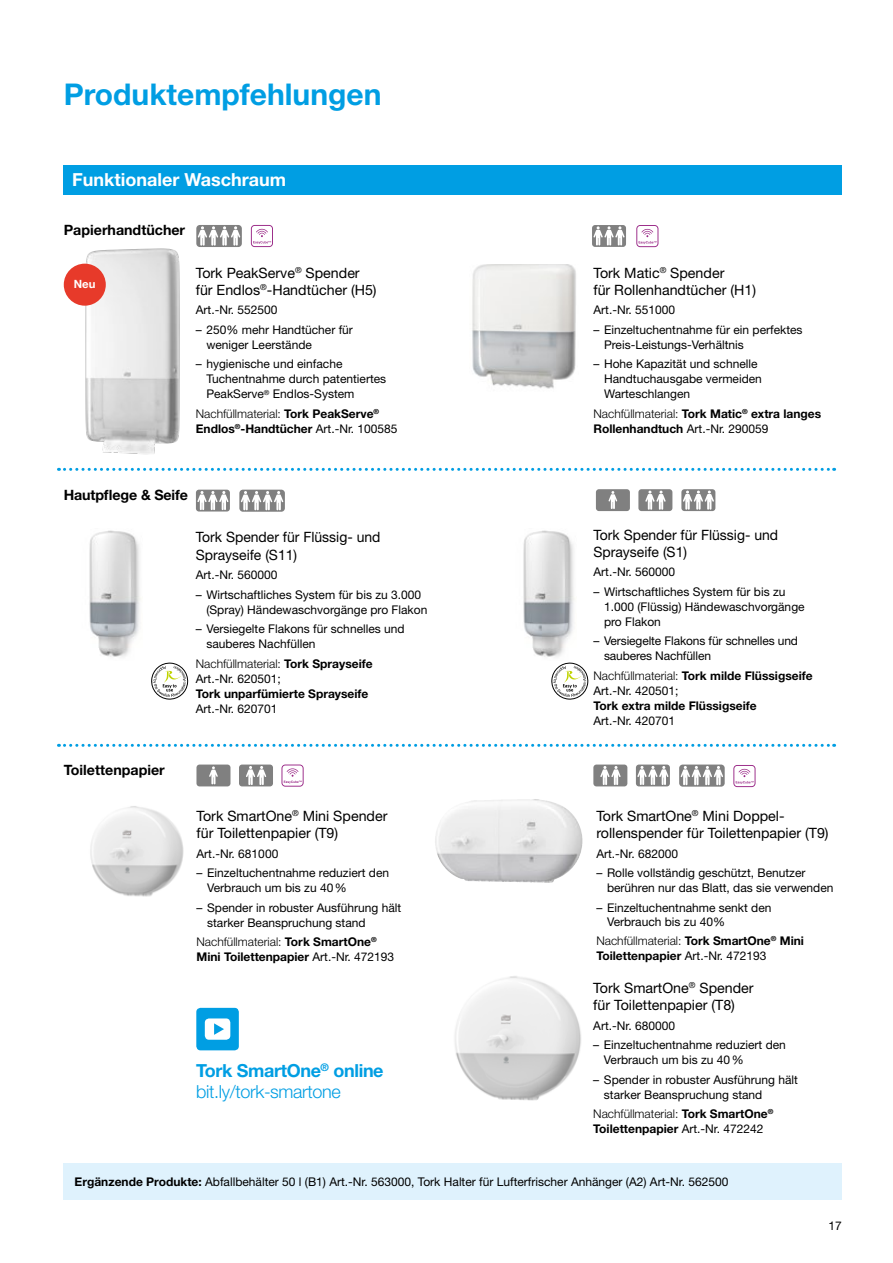
<style>
.page{position:relative;width:893px;height:1263px;background:#fff}
.page>*{position:absolute;margin:0;border:0;box-sizing:border-box;transform-origin:0 0}
.t1{font:700 30px "Helvetica Neue LT Std";color:#009ee3}
.t2{font:300 18px/21px "Helvetica Neue LT Std";letter-spacing:-.02em;color:#009ee3}
.t3{font:700 18px "Helvetica Neue LT Std";color:#fff}
.t4{font:14.25px/17.2px "Helvetica Neue LT Std";color:#000}
.t5{font:700 14.25px "Helvetica Neue LT Std";color:#000}
.t6{font:12px/15px "Helvetica Neue LT Std";color:#000}
.t7{font:700 12px/15px "Helvetica Neue LT Std";color:#000}
.t8{font:300 12px/15px "Helvetica Neue LT Std";color:#000}
.t9{font:700 11.4px "Helvetica Neue LT Std";color:#fff}
.s1{font-weight:300}
.s2{font-weight:400}
.s3{font-weight:700}
</style>
<div class="page">
<svg style="left:58px;top:468px;width:777px;height:3px"></svg>
<svg style="left:58px;top:744px;width:777px;height:3px"></svg>
<div style="left:196px;top:764px;width:34px;height:22px;background:#808080;border-radius:3px"></div>
<svg style="left:209px;top:766px;width:9px;height:18px"></svg>
<div style="left:636px;top:764px;width:34px;height:22px;background:#808080;border-radius:3px"></div>
<svg style="left:637px;top:766px;width:31px;height:19px"></svg>
<div style="left:239px;top:764px;width:34px;height:22px;background:#808080;border-radius:3px"></div>
<svg style="left:246px;top:766px;width:20px;height:19px"></svg>
<div style="left:593px;top:764px;width:34px;height:22px;background:#808080;border-radius:3px"></div>
<svg style="left:600px;top:766px;width:21px;height:19px"></svg>
<div style="left:196px;top:490px;width:34px;height:21px;background:#808080;border-radius:3px"></div>
<svg style="left:197px;top:491px;width:32px;height:19px"></svg>
<svg style="left:592px;top:225px;width:34px;height:22px"></svg>
<svg style="left:593px;top:226px;width:32px;height:19px"></svg>
<img style="left:455px;top:976px;width:126px;height:125px">
<img style="left:90px;top:806px;width:94px;height:91px">
<img style="left:472px;top:265px;width:104px;height:124px">
<img style="left:89px;top:530px;width:52px;height:127px">
<div style="left:63px;top:1164px;width:778px;height:36px;background:#dff2fd"></div>
<img style="left:523px;top:530px;width:52px;height:127px">
<img style="left:81px;top:248px;width:99px;height:207px">
<svg style="left:196px;top:1008px;width:43px;height:42px"></svg>
<div style="left:196px;top:225px;width:46px;height:22px;background:#808080;border-radius:4px"></div>
<svg style="left:198px;top:226px;width:42px;height:20px"></svg>
<svg style="left:239px;top:490px;width:46px;height:22px"></svg>
<svg style="left:241px;top:491px;width:42px;height:19px"></svg>
<img style="left:435px;top:799px;width:99px;height:83px">
<svg style="left:681px;top:489px;width:34px;height:22px"></svg>
<svg style="left:683px;top:491px;width:31px;height:19px"></svg>
<div style="left:638px;top:489px;width:34px;height:22px;background:#808080;border-radius:3px"></div>
<svg style="left:645px;top:491px;width:21px;height:19px"></svg>
<div style="left:596px;top:489px;width:34px;height:22px;background:#808080;border-radius:3px"></div>
<svg style="left:608px;top:491px;width:9px;height:18px"></svg>
<svg style="left:679px;top:764px;width:46px;height:23px"></svg>
<svg style="left:681px;top:766px;width:42px;height:19px"></svg>
<div style="left:64px;top:165px;width:778px;height:30px;background:#009ee3"></div>
<div style="left:64px;top:264px;width:42px;height:42px;background:#e73a2a;border-radius:50%"></div>
<svg style="left:151px;top:662px;width:37px;height:38px"></svg>
<svg style="left:551px;top:662px;width:37px;height:38px"></svg>
<svg style="left:733px;top:765px;width:22px;height:22px"></svg>
<svg style="left:281px;top:764px;width:23px;height:23px"></svg>
<svg style="left:251px;top:225px;width:22px;height:22px"></svg>
<svg style="left:636px;top:225px;width:22px;height:22px"></svg>
<h1 class="t1" style="left:64px;top:76px;width:319px">Produktempfehlungen</h1>
<h2 class="t3" style="left:72px;top:169px;width:215px">Funktionaler Waschraum</h2>
<p class="t5" style="left:64px;top:221px;width:123px">Papierhandtücher</p>
<p class="t9" style="left:74px;top:276px;width:23px">Neu</p>
<p class="t4" style="left:196px;top:264px;width:182px">Tork PeakServe<sup>®</sup> Spender für Endlos<sup>®</sup>-Handtücher (H5)</p>
<p class="t6" style="left:196px;top:303px;width:83px">Art.-Nr. 552500</p>
<p class="t6" style="left:206px;top:322px;width:148px;text-indent:-11px">– 250% mehr Handtücher für weniger Leerstände</p>
<p class="t6" style="left:206px;top:357px;width:181px;text-indent:-11px">– hygienische und einfache<br>Tuchentnahme durch patentiertes<br>PeakServe<sup>®</sup> Endlos-System</p>
<p class="t7" style="left:196px;top:406px;width:203px"><span class="s1">Nachfüllmaterial:</span> Tork PeakServe<sup>®<br></sup>Endlos<sup>®</sup>-Handtücher <span class="s2">Art.-Nr. 100585</span></p>
<p class="t5" style="left:64px;top:486px;width:126px">Hautpflege &amp; Seife</p>
<p class="t4" style="left:196px;top:528px;width:186px">Tork Spender für Flüssig- und<br>Sprayseife (S11)</p>
<p class="t6" style="left:196px;top:567px;width:83px">Art.-Nr. 560000</p>
<p class="t6" style="left:206px;top:587px;width:223px;text-indent:-11px">– Wirtschaftliches System für bis zu 3.000 (Spray) Händewaschvorgänge pro Flakon</p>
<p class="t6" style="left:206px;top:621px;width:200px;text-indent:-11px">– Versiegelte Flakons für schnelles und sauberes Nachfüllen</p>
<p class="t8" style="left:196px;top:656px;width:178px">Nachfüllmaterial: <span class="s3">Tork Sprayseife<br></span><span class="s2">Art.-Nr. 620501;</span></p>
<p class="t7" style="left:196px;top:685px;width:174px">Tork unparfümierte Sprayseife</p>
<p class="t6" style="left:196px;top:701px;width:83px">Art.-Nr. 620701</p>
<p class="t5" style="left:64px;top:761px;width:103px">Toilettenpapier</p>
<p class="t4" style="left:197px;top:807px;width:192px">Tork SmartOne<sup>®</sup> Mini Spender für Toilettenpapier (T9)</p>
<p class="t6" style="left:197px;top:846px;width:83px">Art.-Nr. 681000</p>
<p class="t6" style="left:207px;top:865px;width:184px;text-indent:-11px">– Einzeltuchentnahme reduziert den<br>Verbrauch um bis zu 40%</p>
<p class="t6" style="left:207px;top:900px;width:196px;text-indent:-11px">– Spender in robuster Ausführung hält starker Beanspruchung stand</p>
<p class="t7" style="left:197px;top:934px;width:199px"><span class="s1">Nachfüllmaterial:</span> Tork SmartOne<sup>®<br></sup>Mini Toilettenpapier <span class="s2">Art.-Nr. 472193</span></p>
<h2 class="t2" style="left:196px;top:1060px;width:189px"><span class="s3">Tork SmartOne</span><sup>®</sup> <span class="s3">online </span>bit.ly/tork-smartone</h2>
<p class="t4" style="left:593px;top:264px;width:164px">Tork Matic<sup>®</sup> Spender<br>für Rollenhandtücher (H1)</p>
<p class="t6" style="left:593px;top:303px;width:83px">Art.-Nr. 551000</p>
<p class="t6" style="left:604px;top:322px;width:200px;text-indent:-11px">– Einzeltuchentnahme für ein perfektes<br>Preis-Leistungs-Verhältnis</p>
<p class="t6" style="left:604px;top:357px;width:159px;text-indent:-11px">– Hohe Kapazität und schnelle<br>Handtuchausgabe vermeiden<br>Warteschlangen</p>
<p class="t7" style="left:593px;top:406px;width:229px"><span class="s1">Nachfüllmaterial:</span> Tork Matic<sup>®</sup> extra langes<br>Rollenhandtuch <span class="s2">Art.-Nr. 290059</span></p>
<p class="t4" style="left:593px;top:526px;width:186px">Tork Spender für Flüssig- und<br>Sprayseife (S1)</p>
<p class="t6" style="left:593px;top:564px;width:83px">Art.-Nr. 560000</p>
<p class="t6" style="left:604px;top:584px;width:202px;text-indent:-11px">– Wirtschaftliches System für bis zu<br>1.000 (Flüssig) Händewaschvorgänge pro Flakon</p>
<p class="t6" style="left:604px;top:633px;width:195px;text-indent:-11px">– Versiegelte Flakons für schnelles und sauberes Nachfüllen</p>
<p class="t7" style="left:593px;top:668px;width:221px"><span class="s1">Nachfüllmaterial:</span> Tork milde Flüssigseife<br><span class="s2">Art.-Nr. 420501;</span></p>
<p class="t7" style="left:593px;top:698px;width:165px">Tork extra milde Flüssigseife</p>
<p class="t6" style="left:593px;top:713px;width:83px">Art.-Nr. 420701</p>
<p class="t4" style="left:596px;top:807px;width:234px">Tork SmartOne<sup>®</sup> Mini Doppel&shy;rollenspender für Toilettenpapier (T9)</p>
<p class="t6" style="left:596px;top:846px;width:83px">Art.-Nr. 682000</p>
<p class="t6" style="left:607px;top:865px;width:228px;text-indent:-11px">– Rolle vollständig geschützt, Benutzer berühren nur das Blatt, das sie verwenden</p>
<p class="t6" style="left:607px;top:900px;width:166px;line-height:14.2px;text-indent:-11px">– Einzeltuchentnahme senkt den<br>Verbrauch bis zu 40%</p>
<p class="t7" style="left:596px;top:933px;width:209px"><span class="s1">Nachfüllmaterial:</span> Tork SmartOne<sup>®</sup> Mini<br>Toilettenpapier <span class="s2">Art.-Nr. 472193</span></p>
<p class="t4" style="left:593px;top:979px;width:162px">Tork SmartOne<sup>®</sup> Spender für Toilettenpapier (T8)</p>
<p class="t6" style="left:593px;top:1018px;width:83px">Art.-Nr. 680000</p>
<p class="t6" style="left:604px;top:1037px;width:184px;text-indent:-11px">– Einzeltuchentnahme reduziert den<br>Verbrauch um bis zu 40%</p>
<p class="t6" style="left:604px;top:1072px;width:196px;text-indent:-11px">– Spender in robuster Ausführung hält starker Beanspruchung stand</p>
<p class="t7" style="left:593px;top:1106px;width:182px"><span class="s1">Nachfüllmaterial:</span> Tork SmartOne<sup>®<br></sup>Toilettenpapier <span class="s2">Art.-Nr. 472242</span></p>
<p class="t6" style="left:75px;top:1174px;width:655px"><span class="s3">Ergänzende Produkte:</span> Abfallbehälter 50 l (B1) Art.-Nr. 563000, Tork Halter für Lufterfrischer Anhänger (A2) Art-Nr. 562500</p>
<p class="t6" style="left:829px;top:1218px;width:15px">17</p>
</div>
